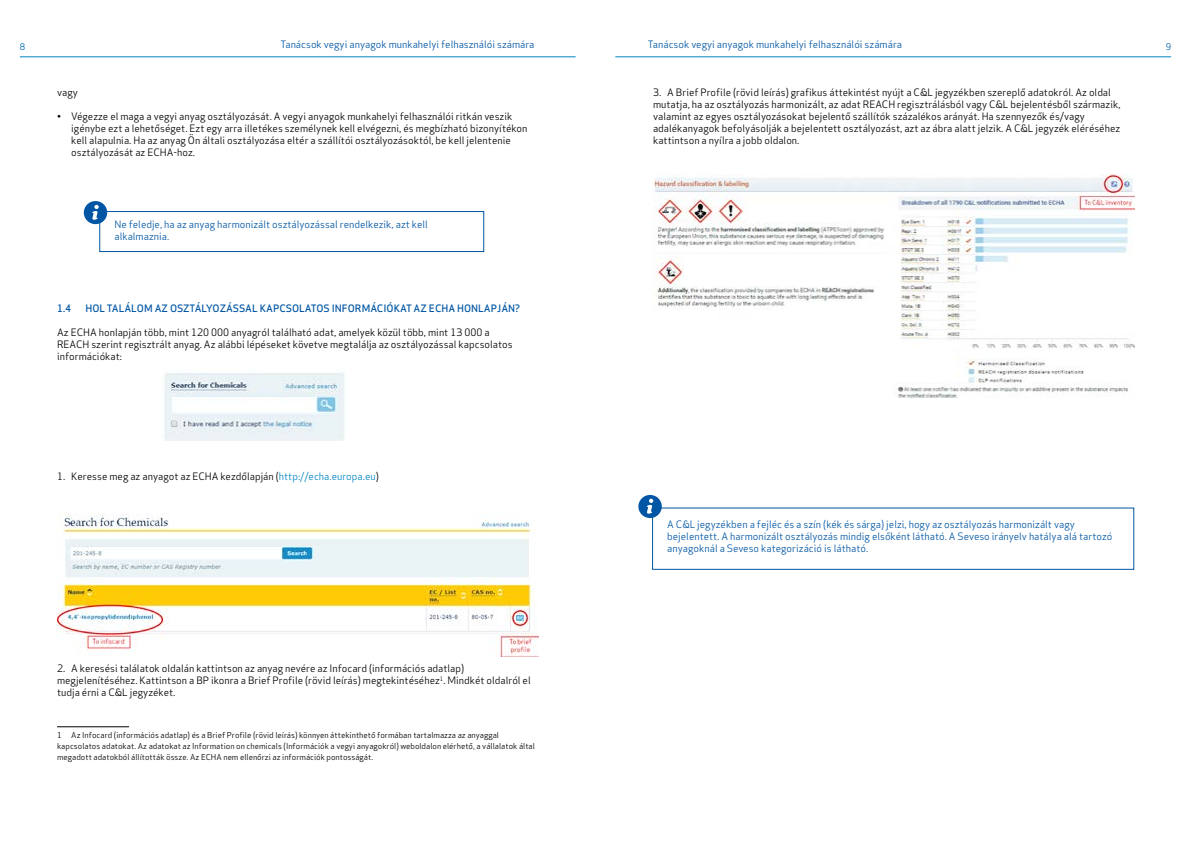
<style>
.page{position:relative;width:1191px;height:842px;background:#fff}
.page>*{position:absolute;margin:0;border:0;box-sizing:border-box;transform-origin:0 0}
.t1{font:10px/12px "Apex Sans";color:#000}
.t2{font:10px/12px "Apex Sans";color:#0056a4}
.t3{font:500 10px "Apex Sans";color:#0056a4}
.t4{font:9px "Apex Sans";color:#0068b2}
.t5{font:9px "Apex Sans";color:#0060ab}
.t6{font:8px/11px "Apex Sans";color:#000}
.s1{color:#0085c3}
</style>
<div class="page">
<hr style="left:615px;top:57px;width:556px;height:1px;background:#0085c3">
<hr style="left:20px;top:57px;width:555px;height:1px;background:#0085c3">
<div style="left:99px;top:211px;width:385px;height:41px;border:1px solid #0056a4"></div>
<hr style="left:57px;top:726px;width:72px;height:1px;background:#000">
<img style="left:164px;top:372px;width:181px;height:69px">
<img style="left:57px;top:513px;width:482px;height:143px">
<div style="left:652px;top:507px;width:482px;height:63px;border:1px solid #0056a4"></div>
<svg style="left:638px;top:495px;width:24px;height:23px"></svg>
<img style="left:652px;top:174px;width:482px;height:224px">
<svg style="left:84px;top:201px;width:23px;height:23px"></svg>
<p class="t4" style="left:20px;top:39px;width:7px">8</p>
<p class="t2" style="left:280px;top:37px;width:255px">Tanácsok vegyi anyagok munkahelyi felhasználói számára</p>
<p class="t2" style="left:648px;top:37px;width:255px">Tanácsok vegyi anyagok munkahelyi felhasználói számára</p>
<p class="t5" style="left:1165px;top:39px;width:7px">9</p>
<p class="t1" style="left:57px;top:85px;width:22px">vagy</p>
<p class="t1" style="left:71px;top:109px;width:458px;text-indent:-14px">• Végezze el maga a vegyi anyag osztályozását. A vegyi anyagok munkahelyi felhasználói ritkán veszik igénybe ezt a lehetőséget. Ezt egy arra illetékes személynek kell elvégezni, és megbízható bizonyítékon kell alapulnia. Ha az anyag Ön általi osztályozása eltér a szállítói osztályozásoktól, be kell jelentenie osztályozását az ECHA-hoz.</p>
<p class="t2" style="left:114px;top:217px;width:315px">Ne feledje, ha az anyag harmonizált osztályozással rendelkezik, azt kell alkalmaznia.</p>
<p class="t3" style="left:57px;top:300px;width:16px">1.4</p>
<p class="t3" style="left:85px;top:300px;width:436px">HOL TALÁLOM AZ OSZTÁLYOZÁSSAL KAPCSOLATOS IN FORMÁCI ÓKAT AZ ECHA H ON LAPJÁN?</p>
<p class="t1" style="left:57px;top:325px;width:457px">Az ECHA honlapján több, mint 120 000 anyagról található adat, amelyek közül több, mint 13 000 a<br>REACH szerint regisztrált anyag. Az alábbi lépéseket követve megtalálja az osztályozással kapcsolatos információkat:</p>
<p class="t1" style="left:57px;top:469px;width:323px">1. Keresse meg az anyagot az ECHA kezdőlapján (<span class="s1">http://echa.europa.eu</span>)</p>
<p class="t1" style="left:57px;top:661px;width:475px">2. A keresési találatok oldalán kattintson az anyag nevére az Infocard (információs adatlap) megjelenítéséhez. Kattintson a BP ikonra a Brief Profile (rövid leírás) megtekintéséhez<sup>1</sup>. Mindkét oldalról el tudja érni a C&amp;L jegyzéket.</p>
<p class="t6" style="left:57px;top:728px;width:479px">1 Az Infocard (információs adatlap) és a Brief Profile (rövid leírás) könnyen áttekinthető formában tartalmazza az anyaggal kapcsolatos adatokat. Az adatokat az Information on chemicals (Információk a vegyi anyagokról) weboldalon elérhető, a vállalatok által megadott adatokból állították össze. Az ECHA nem ellenőrzi az információk pontosságát.</p>
<p class="t1" style="left:653px;top:85px;width:469px">3. A Brief Profile (rövid leírás) grafikus áttekintést nyújt a C&amp;L jegyzékben szereplő adatokról. Az oldal mutatja, ha az osztályozás harmonizált, az adat REACH regisztrálásból vagy C&amp;L bejelentésből származik, valamint az egyes osztályozásokat bejelentő szállítók százalékos arányát. Ha szennyezők és/vagy adalékanyagok befolyásolják a bejelentett osztályozást, azt az ábra alatt jelzik. A C&amp;L jegyzék eléréséhez kattintson a nyílra a jobb oldalon.</p>
<p class="t2" style="left:667px;top:517px;width:447px">A C&amp;L jegyzékben a fejléc és a szín (kék és sárga) jelzi, hogy az osztályozás harmonizált vagy bejelentett. A harmonizált osztályozás mindig elsőként látható. A Seveso irányelv hatálya alá tartozó anyagoknál a Seveso kategorizáció is látható.</p>
</div>
